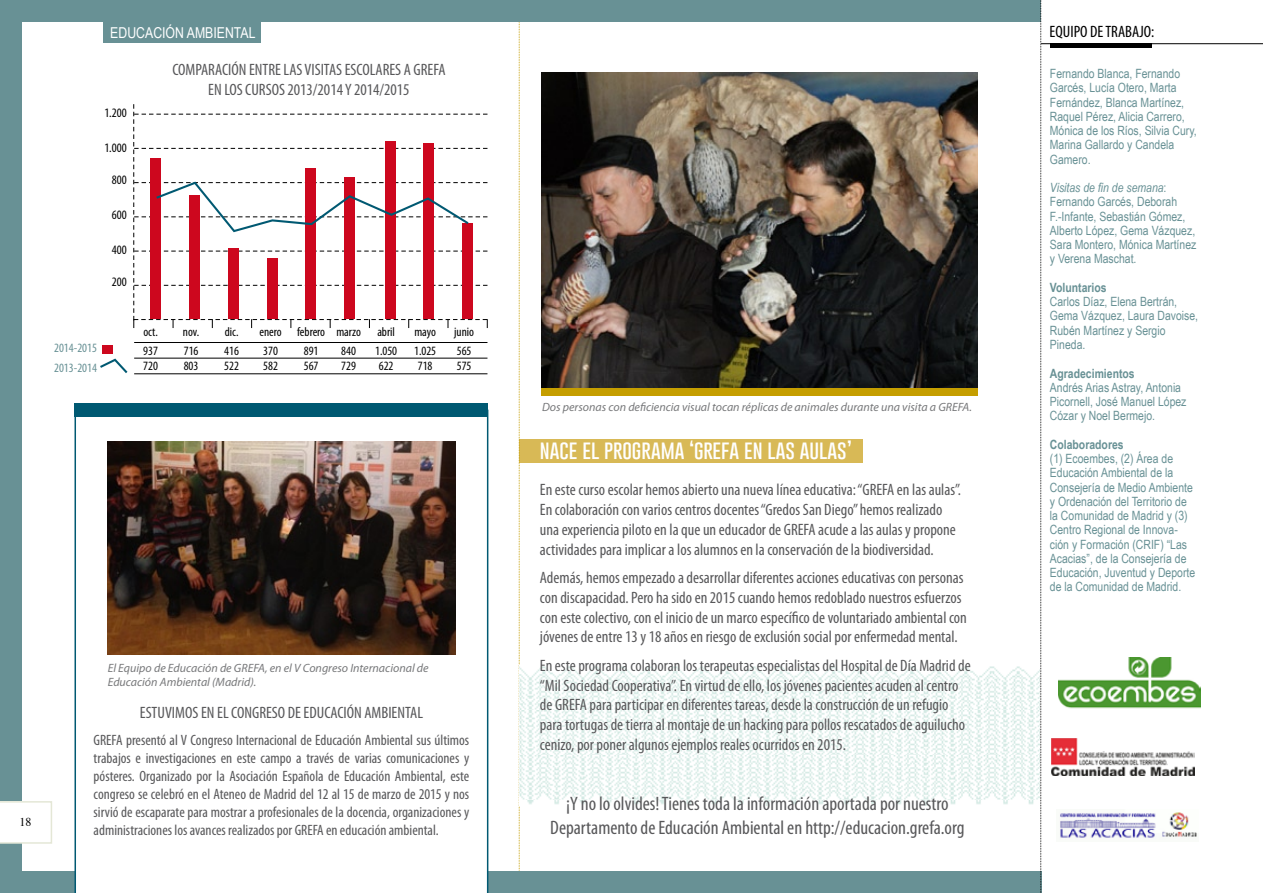
<style>
.page{position:relative;width:1263px;height:893px;background:#fff}
.page>*{position:absolute;margin:0;border:0;box-sizing:border-box;transform-origin:0 0}
.t1{font:condensed 19.5px/23.4px "Myriad Pro";color:#58585a;text-align:center}
.t2{font:100 19.5px "Gobold";color:#fff}
.t3{font:condensed 16.5px/19.8px "Myriad Pro";color:#58585a}
.t4{font:condensed 16.5px "Myriad Pro";color:#000}
.t5{font:condensed 15px/18px "Myriad Pro";color:#58585a;text-align:justify}
.t6{font:15px "Arial Narrow";color:#fff}
.t7{font:condensed 12.9px "Myriad Pro";color:#000}
.t8{font:12.75px/14.2px "Arial Narrow";color:#689195}
.t9{font:condensed 12.75px "Myriad Pro";color:#000}
.t10{font:700 12.75px "Arial Narrow";color:#689195}
.t11{font:condensed 12.75px/20px "Myriad Pro";color:#689195}
.t12{font:italic 12px/14.4px "Myriad Pro";color:#77787a}
.t13{font:12px "Times";color:#000}
.s1{font-style:italic}
</style>
<div class="page">
<div style="left:0;top:0;width:21px;height:893px;background:#689195"></div>
<svg style="left:0;top:801px;width:52px;height:43px"></svg>
<div style="left:519px;top:439px;width:343px;height:24px;background:#d8b956"></div>
<svg style="left:519px;top:21px;width:1px;height:851px"></svg>
<div style="left:0;top:872px;width:1041px;height:21px;background:#689195"></div>
<div style="left:0;top:0;width:1040px;height:21px;background:#689195"></div>
<img style="left:520px;top:666px;width:519px;height:139px">
<hr style="left:1041px;top:43px;width:222px;height:1px;background:#000">
<hr style="left:1050px;top:44px;width:101px;height:4px;background:#000">
<svg style="left:1040px;top:0;width:2px;height:893px;background:#c0c1c1"></svg>
<div style="left:74px;top:404px;width:414px;height:13px;background:#005972"></div>
<svg style="left:75px;top:417px;width:413px;height:476px"></svg>
<img style="left:542px;top:72px;width:436px;height:317px">
<img style="left:1052px;top:739px;width:142px;height:37px">
<img style="left:1058px;top:658px;width:143px;height:51px">
<img style="left:1060px;top:812px;width:137px;height:26px">
<hr style="left:134px;top:342px;width:353px;height:1px;background:#000">
<hr style="left:134px;top:373px;width:353px;height:1px;background:#000">
<hr style="left:134px;top:358px;width:353px;height:1px;background:#000">
<div style="left:102px;top:345px;width:10px;height:9px;background:#cd071e"></div>
<svg style="left:133px;top:104px;width:355px;height:224px"></svg>
<svg style="left:100px;top:358px;width:28px;height:15px"></svg>
<div style="left:541px;top:389px;width:437px;height:7px;background:#c59e00"></div>
<div style="left:103px;top:19px;width:158px;height:23px;background:#689195"></div>
<p class="t6" style="left:110px;top:21px;width:147px">EDUCACIÓN AMBIENTAL</p>
<p class="t7" style="left:104px;top:105px;width:24px">1.200</p>
<p class="t7" style="left:104px;top:140px;width:24px">1.000</p>
<p class="t7" style="left:112px;top:172px;width:16px">800</p>
<p class="t7" style="left:112px;top:207px;width:16px">600</p>
<p class="t7" style="left:112px;top:241px;width:16px">400</p>
<p class="t7" style="left:112px;top:274px;width:16px">200</p>
<p class="t3" style="left:172px;top:60px;width:275px;text-align:center">COMPARACIÓN ENTRE LAS VISITAS ESCOLARES A GREFA<br>EN LOS CURSOS 2013/2014 Y 2014/2015</p>
<p class="t11" style="left:54px;top:338px;width:44px">2014-2015<br>2013-2014</p>
<p class="t9" style="left:143px;top:324px;width:16px">oct.</p>
<p class="t9" style="left:183px;top:324px;width:18px">nov.</p>
<p class="t9" style="left:225px;top:324px;width:15px">dic.</p>
<p class="t9" style="left:259px;top:324px;width:103px">enero febrero marzo</p>
<p class="t9" style="left:377px;top:324px;width:19px">abril</p>
<p class="t9" style="left:414px;top:324px;width:23px">mayo</p>
<p class="t9" style="left:454px;top:324px;width:21px">junio</p>
<p class="t9" style="left:143px;top:343px;width:16px">937</p>
<p class="t9" style="left:184px;top:343px;width:16px">716</p>
<p class="t9" style="left:224px;top:343px;width:16px">416</p>
<p class="t9" style="left:263px;top:343px;width:16px">370</p>
<p class="t9" style="left:304px;top:343px;width:16px">891</p>
<p class="t9" style="left:341px;top:343px;width:16px">840</p>
<p class="t9" style="left:375px;top:343px;width:24px">1.050</p>
<p class="t9" style="left:414px;top:343px;width:24px">1.025</p>
<p class="t9" style="left:457px;top:343px;width:16px">565</p>
<p class="t9" style="left:143px;top:358px;width:16px">720</p>
<p class="t9" style="left:184px;top:358px;width:16px">803</p>
<p class="t9" style="left:224px;top:358px;width:16px">522</p>
<p class="t9" style="left:263px;top:358px;width:16px">582</p>
<p class="t9" style="left:304px;top:358px;width:16px">567</p>
<p class="t9" style="left:341px;top:358px;width:16px">729</p>
<p class="t9" style="left:379px;top:358px;width:16px">622</p>
<p class="t9" style="left:418px;top:358px;width:16px">718</p>
<p class="t9" style="left:457px;top:358px;width:16px">575</p>
<p class="t13" style="left:20px;top:810px;width:13px">18</p>
<p class="t12" style="left:108px;top:660px;width:322px">El Equipo de Educación de GREFA, en el V Congreso Internacional de<br>Educación Ambiental (Madrid).</p>
<p class="t3" style="left:140px;top:703px;width:285px">ESTUVIMOS EN EL CONGRESO DE EDUCACIÓN AMBIENTAL</p>
<p class="t5" style="left:94px;top:731px;width:377px">GREFA presentó al V Congreso Internacional de Educación Ambiental sus últimos trabajos e investigaciones en este campo a través de varias comunicaciones y pósteres. Organizado por la Asociación Española de Educación Ambiental, este congreso se celebró en el Ateneo de Madrid del 12 al 15 de marzo de 2015 y nos sirvió de escaparate para mostrar a profesionales de la docencia, organizaciones y administraciones los avances realizados por GREFA en educación ambiental.</p>
<p class="t12" style="left:542px;top:400px;width:431px">Dos personas con deficiencia visual tocan réplicas de animales durante una visita a GREFA.</p>
<p class="t2" style="left:540px;top:437px;width:314px">NACE EL PROGRAMA ‘GREFA EN LAS AULAS’</p>
<p class="t3" style="left:540px;top:480px;width:423px">En este curso escolar hemos abierto una nueva línea educativa: “GREFA en las aulas”.<br>En colaboración con varios centros docentes “Gredos San Diego” hemos realizado una experiencia piloto en la que un educador de GREFA acude a las aulas y propone actividades para implicar a los alumnos en la conservación de la biodiversidad.</p>
<p class="t3" style="left:540px;top:567px;width:429px">Además, hemos empezado a desarrollar diferentes acciones educativas con personas con discapacidad. Pero ha sido en 2015 cuando hemos redoblado nuestros esfuerzos con este colectivo, con el inicio de un marco específico de voluntariado ambiental con jóvenes de entre 13 y 18 años en riesgo de exclusión social por enfermedad mental.</p>
<p class="t3" style="left:540px;top:655px;width:432px">En este programa colaboran los terapeutas especialistas del Hospital de Día Madrid de “Mil Sociedad Cooperativa”. En virtud de ello, los jóvenes pacientes acuden al centro de GREFA para participar en diferentes tareas, desde la construcción de un refugio para tortugas de tierra al montaje de un hacking para pollos rescatados de aguilucho cenizo, por poner algunos ejemplos reales ocurridos en 2015.</p>
<p class="t1" style="left:550px;top:792px;width:416px">¡Y no lo olvides! Tienes toda la información aportada por nuestro<br>Departamento de Educación Ambiental en http://educacion.grefa.org</p>
<p class="t4" style="left:1050px;top:22px;width:106px">EQUIPO DE TRABAJO:</p>
<p class="t8" style="left:1050px;top:66px;width:148px">Fernando Blanca, Fernando<br>Garcés, Lucía Otero, Marta<br>Fernández, Blanca Martínez,<br>Raquel Pérez, Alicia Carrero,<br>Mónica de los Ríos, Silvia Cury,<br>Marina Gallardo y Candela<br>Gamero.</p>
<p class="t8" style="left:1050px;top:180px;width:148px"><span class="s1">Visitas de fin de semana</span>:<br>Fernando Garcés, Deborah<br>F.-Infante, Sebastián Gómez,<br>Alberto López, Gema Vázquez,<br>Sara Montero, Mónica Martínez y Verena Maschat.</p>
<p class="t10" style="left:1050px;top:278px;width:58px">Voluntarios</p>
<p class="t8" style="left:1050px;top:294px;width:150px">Carlos Díaz, Elena Bertrán,<br>Gema Vázquez, Laura Davoise,<br>Rubén Martínez y Sergio<br>Pineda.</p>
<p class="t10" style="left:1050px;top:363px;width:86px">Agradecimientos</p>
<p class="t8" style="left:1050px;top:380px;width:138px">Andrés Arias Astray, Antonia<br>Picornell, José Manuel López<br>Cózar y Noel Bermejo.</p>
<p class="t10" style="left:1050px;top:435px;width:75px">Colaboradores</p>
<p class="t8" style="left:1050px;top:451px;width:147px">(1) Ecoembes, (2) Área de<br>Educación Ambiental de la<br>Consejería de Medio Ambiente y Ordenación del Territorio de la Comunidad de Madrid y (3)<br>Centro Regional de Innova&shy;ción y Formación (CRIF) “Las<br>Acacias”, de la Consejería de<br>Educación, Juventud y Deporte de la Comunidad de Madrid.</p>
</div>
